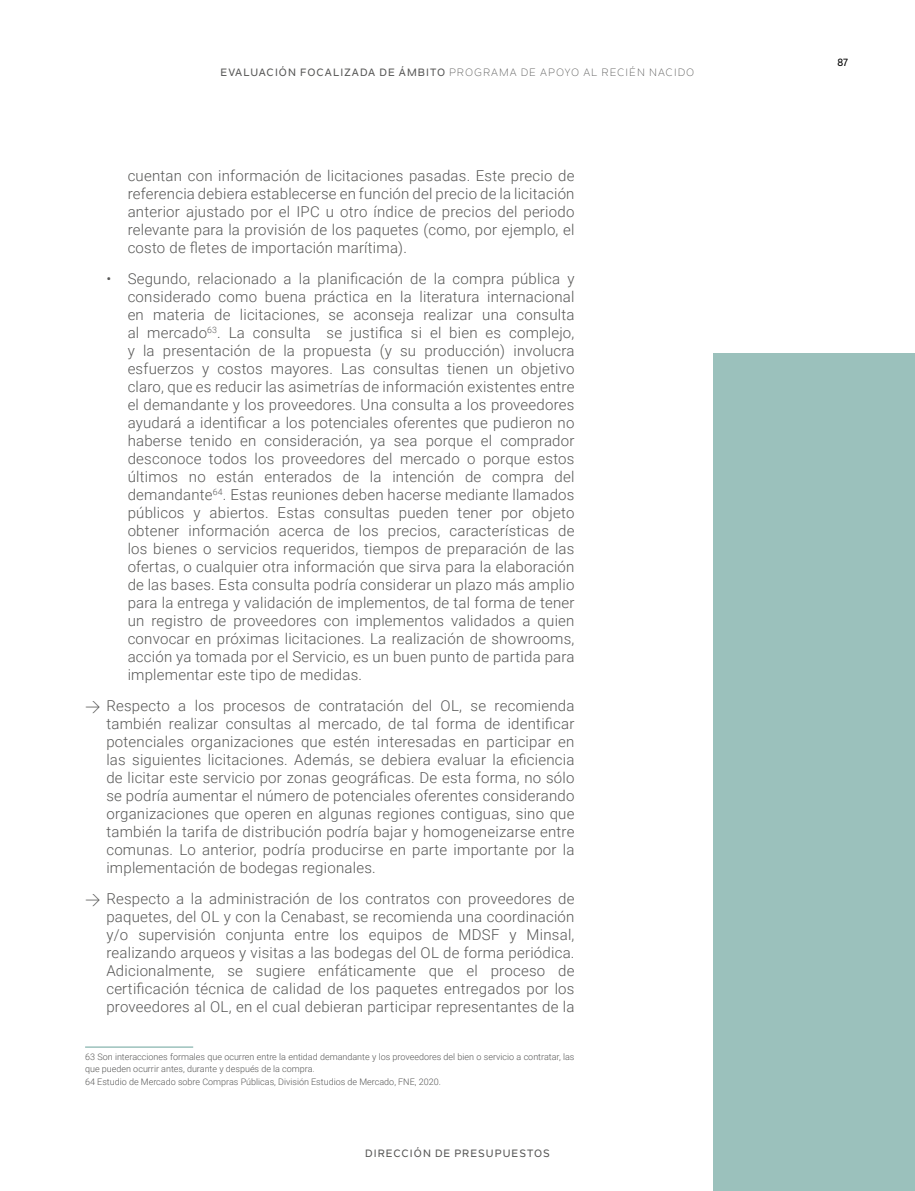
<style>
.page{position:relative;width:915px;height:1191px;background:#fff}
.page>*{position:absolute;margin:0;border:0;box-sizing:border-box;transform-origin:0 0}
.t1{font:300 15px/18px "Roboto";letter-spacing:.015em;color:#575756;text-align:justify}
.t2{font:10.5px "Nolan Next";letter-spacing:.1em;color:#575756}
.t3{font:500 10.5px "Nolan Next";letter-spacing:.1em;color:#575756}
.t4{font:500 10.5px "Nolan Next";color:#000}
.t5{font:300 9px/12.3px "Roboto";color:#575756}
.s1{font-weight:500}
.s2{font-family:"DIN Pro"}
</style>
<div class="page">
<div style="left:712px;top:353px;width:202px;height:838px;background:#9bc1bc"></div>
<hr style="left:85px;top:1046px;width:108px;height:1px;background:#9bc1bc">
<p class="t2" style="left:220px;top:66px;width:475px"><span class="s1">EVALUACIÓN FOCALIZADA DE ÁMBITO</span> PROGRAMA DE APOYO AL RECIÉN NACIDO</p>
<p class="t1" style="left:128px;top:166px;width:448px">cuentan con información de licitaciones pasadas. Este precio de referencia debiera establecerse en función del precio de la licitación anterior ajustado por el IPC u otro índice de precios del periodo relevante para la provisión de los paquetes (como, por ejemplo, el costo de fletes de importación marítima).</p>
<p class="t1" style="left:128px;top:269px;width:448px;text-indent:-21px">• Segundo, relacionado a la planificación de la compra pública y considerado como buena práctica en la literatura internacional en materia de licitaciones, se aconseja realizar una consulta al mercado<sup>63</sup>. La consulta se justifica si el bien es complejo, y la presentación de la propuesta (y su producción) involucra esfuerzos y costos mayores. Las consultas tienen un objetivo claro, que es reducir las asimetrías de información existentes entre el demandante y los proveedores. Una consulta a los proveedores ayudará a identificar a los potenciales oferentes que pudieron no haberse tenido en consideración, ya sea porque el comprador desconoce todos los proveedores del mercado o porque estos últimos no están enterados de la intención de compra del demandante<sup>64</sup>. Estas reuniones deben hacerse mediante llamados públicos y abiertos. Estas consultas pueden tener por objeto obtener información acerca de los precios, características de los bienes o servicios requeridos, tiempos de preparación de las ofertas, o cualquier otra información que sirva para la elaboración de las bases. Esta consulta podría considerar un plazo más amplio para la entrega y validación de implementos, de tal forma de tener un registro de proveedores con implementos validados a quien convocar en próximas licitaciones. La realización de showrooms, acción ya tomada por el Servicio, es un buen punto de partida para implementar este tipo de medidas.</p>
<p class="t1" style="left:106px;top:696px;width:469px;text-indent:-21px"><span class="s2">→</span> Respecto a los procesos de contratación del OL, se recomienda también realizar consultas al mercado, de tal forma de identificar potenciales organizaciones que estén interesadas en participar en las siguientes licitaciones. Además, se debiera evaluar la eficiencia de licitar este servicio por zonas geográficas. De esta forma, no sólo se podría aumentar el número de potenciales oferentes considerando organizaciones que operen en algunas regiones contiguas, sino que también la tarifa de distribución podría bajar y homogeneizarse entre comunas. Lo anterior, podría producirse en parte importante por la implementación de bodegas regionales.</p>
<p class="t1" style="left:106px;top:889px;width:469px;text-indent:-21px"><span class="s2">→</span> Respecto a la administración de los contratos con proveedores de paquetes, del OL y con la Cenabast, se recomienda una coordinación y/o supervisión conjunta entre los equipos de MDSF y Minsal, realizando arqueos y visitas a las bodegas del OL de forma periódica.<br>Adicionalmente, se sugiere enfáticamente que el proceso de certificación técnica de calidad de los paquetes entregados por los proveedores al OL, en el cual debieran participar representantes de la</p>
<p class="t5" style="left:85px;top:1050px;width:490px">63 Son interacciones formales que ocurren entre la entidad demandante y los proveedores del bien o servicio a contratar, las que pueden ocurrir antes, durante y después de la compra.<br>64 Estudio de Mercado sobre Compras Públicas, División Estudios de Mercado, FNE, 2020.</p>
<p class="t3" style="left:365px;top:1147px;width:186px">DIRECCIÓN DE PRESUPUESTOS</p>
<p class="t4" style="left:837px;top:56px;width:12px">87</p>
</div>
